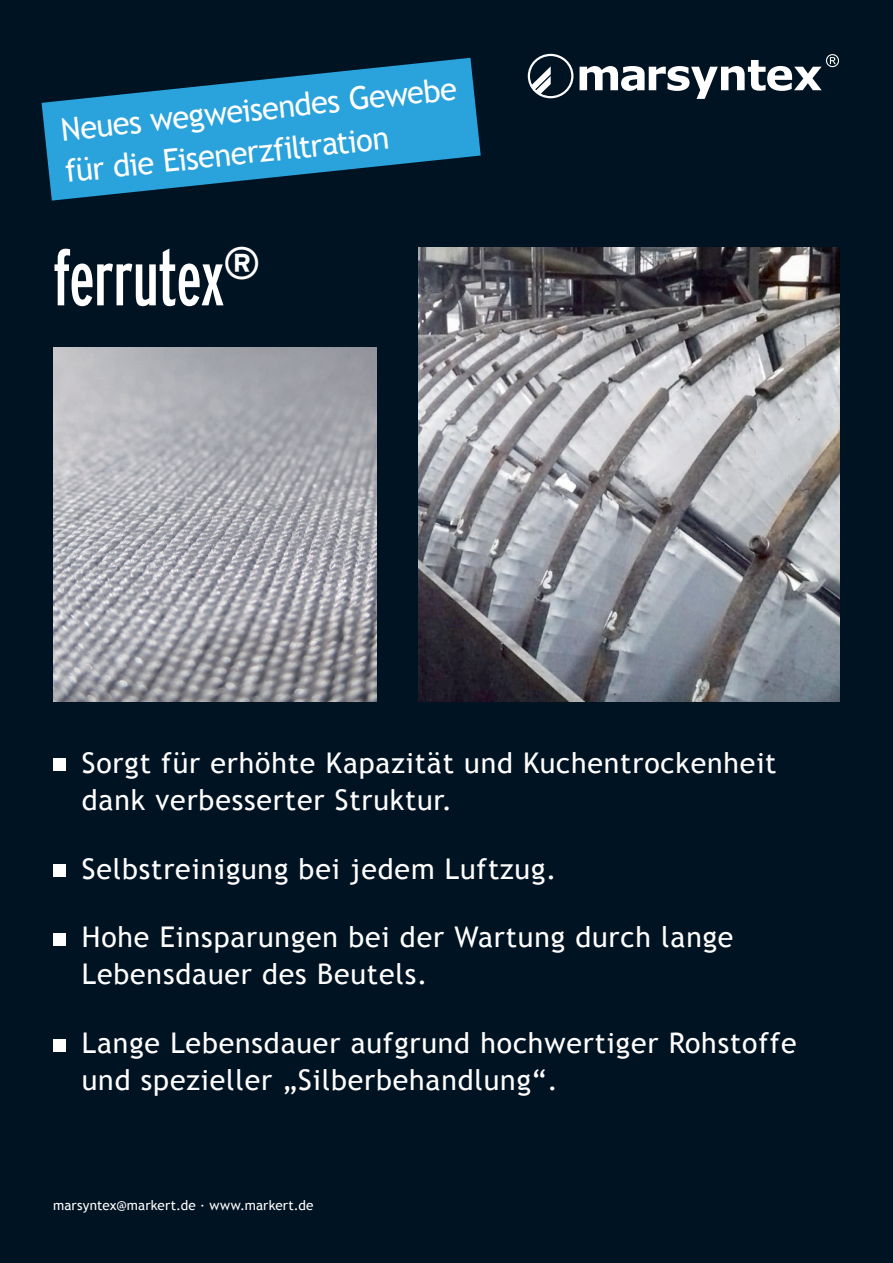
<style>
.page{position:relative;width:893px;height:1263px;background:#001322}
.page>*{position:absolute;margin:0;border:0;box-sizing:border-box;transform-origin:0 0}
.t1{font:78px "Interstate Compressed";letter-spacing:-.015em;color:#fff}
.t2{font:31.5px/42px "Trebuchet MS";color:#fff}
.t3{font:28.5px/37.5px "Trebuchet MS";letter-spacing:.03em;color:#fff}
.t4{font:13.5px "Trebuchet MS";letter-spacing:.01em;color:#fff}
</style>
<div class="page">
<svg style="left:528px;top:54px;width:45px;height:44px"></svg>
<svg style="left:580px;top:54px;width:259px;height:45px"></svg>
<div style="left:53px;top:758px;width:13px;height:13px;background:#fff"></div>
<div style="left:53px;top:864px;width:13px;height:13px;background:#fff"></div>
<div style="left:53px;top:933px;width:13px;height:12px;background:#fff"></div>
<div style="left:53px;top:1039px;width:13px;height:12px;background:#fff"></div>
<img style="left:419px;top:248px;width:421px;height:454px">
<img style="left:53px;top:347px;width:323px;height:354px">
<svg style="left:42px;top:58px;width:439px;height:143px;fill:#2aa2db"></svg>
<p class="t2" style="left:59px;top:109px;width:399px;rotate:-6deg">Neues wegweisendes Gewebe für die Eisenerzfiltration</p>
<h1 class="t1" style="left:53px;top:235px;width:209px">ferrutex<sup>®</sup></h1>
<p class="t3" style="left:82px;top:744px;width:696px">Sorgt für erhöhte Kapazität und Kuchentrockenheit dank verbesserter Struktur.</p>
<p class="t3" style="left:82px;top:850px;width:476px">Selbstreinigung bei jedem Luftzug.</p>
<p class="t3" style="left:82px;top:918px;width:653px">Hohe Einsparungen bei der Wartung durch lange<br>Lebensdauer des Beutels.</p>
<p class="t3" style="left:82px;top:1024px;width:716px">Lange Lebensdauer aufgrund hochwertiger Rohstoffe und spezieller „Silberbehandlung“.</p>
<p class="t4" style="left:53px;top:1197px;width:262px">marsyntex@markert.de · www.markert.de</p>
</div>
